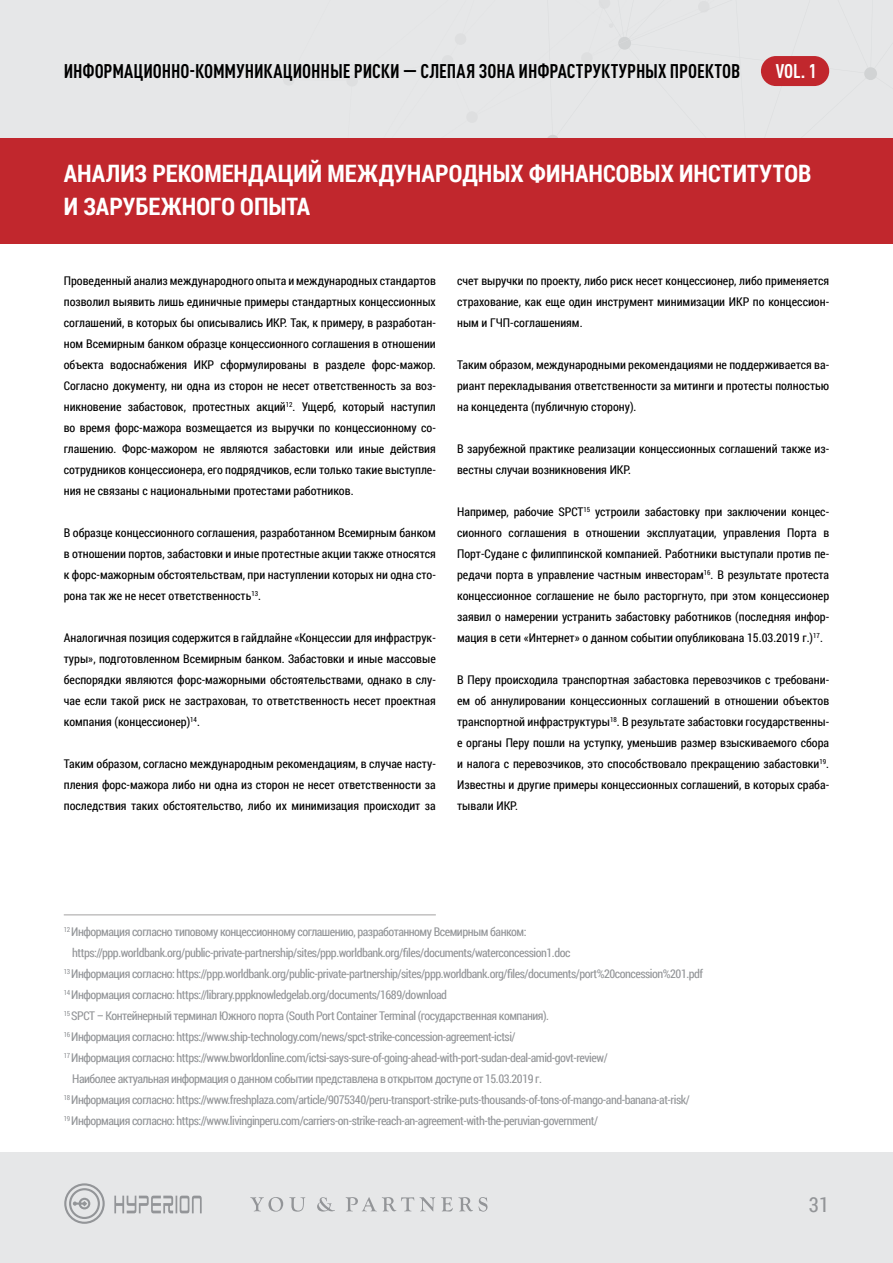
<style>
.page{position:relative;width:893px;height:1263px;background:#fff}
.page>*{position:absolute;margin:0;border:0;box-sizing:border-box;transform-origin:0 0}
.t1{font:700 24px/33px "Roboto Condensed";color:#fff}
.t2{font:20.7px "Roboto Condensed";color:#939598}
.t3{font:700 condensed 19.5px "DIN Pro";letter-spacing:-.005em;color:#000}
.t4{font:700 condensed 19.5px "DIN Pro";color:#fff}
.t5{font:12px/21px "Roboto Condensed";color:#000;text-align:justify}
.t6{font:12px "Roboto Condensed";letter-spacing:-.04em;color:#939598}
</style>
<div class="page">
<div style="left:0;top:1152px;width:893px;height:111px;background:#e6e7e8"></div>
<div style="left:0;top:0;width:893px;height:146px;background:#e6e7e8"></div>
<svg style="left:114px;top:1195px;width:88px;height:18px"></svg>
<svg style="left:64px;top:1183px;width:41px;height:41px"></svg>
<svg style="left:317px;top:1197px;width:18px;height:14px"></svg>
<svg style="left:289px;top:1197px;width:16px;height:14px"></svg>
<svg style="left:250px;top:1197px;width:33px;height:14px"></svg>
<svg style="left:346px;top:1197px;width:89px;height:14px"></svg>
<svg style="left:441px;top:1197px;width:46px;height:14px"></svg>
<div style="left:761px;top:56px;width:68px;height:30px;background:#c1272d;border-radius:15px"></div>
<div style="left:0;top:138px;width:893px;height:105px;background:#c1272d"></div>
<hr style="left:64px;top:914px;width:372px;height:1px;background:#a4a2a2">
<h3 class="t3" style="left:64px;top:56px;width:678px">ИНФОРМАЦИОННО-КОММУНИКАЦИОННЫЕ РИСКИ — СЛЕПАЯ ЗОНА ИНФРАСТРУКТУРНЫХ ПРОЕКТОВ</h3>
<h3 class="t4" style="left:776px;top:56px;width:42px">VOL. 1</h3>
<h1 class="t1" style="left:64px;top:156px;width:749px">АНАЛИЗ РЕКОМЕНДАЦИЙ МЕЖДУНАРОДНЫХ ФИНАНСОВЫХ ИНСТИТУТОВ<br>И ЗАРУБЕЖНОГО ОПЫТА</h1>
<p class="t5" style="left:64px;top:270px;width:374px">Проведенный анализ международного опыта и международных стандартов позволил выявить лишь единичные примеры стандартных концессионных соглашений, в которых бы описывались ИКР. Так, к примеру, в разработан&shy;ном Всемирным банком образце концессионного соглашения в отношении объекта водоснабжения ИКР сформулированы в разделе форс-мажор.<br>Согласно документу, ни одна из сторон не несет ответственность за воз&shy;никновение забастовок, протестных акций<sup>12</sup>. Ущерб, который наступил во время форс-мажора возмещается из выручки по концессионному со&shy;глашению. Форс-мажором не являются забастовки или иные действия сотрудников концессионера, его подрядчиков, если только такие выступле&shy;ния не связаны с национальными протестами работников.</p>
<p class="t5" style="left:64px;top:522px;width:374px">В образце концессионного соглашения, разработанном Всемирным банком в отношении портов, забастовки и иные протестные акции также относятся к форс-мажорным обстоятельствам, при наступлении которых ни одна сто&shy;рона так же не несет ответственность<sup>13</sup>.</p>
<p class="t5" style="left:64px;top:627px;width:374px">Аналогичная позиция содержится в гайдлайне «Концессии для инфраструк&shy;туры», подготовленном Всемирным банком. Забастовки и иные массовые беспорядки являются форс-мажорными обстоятельствами, однако в слу&shy;чае если такой риск не застрахован, то ответственность несет проектная компания (концессионер)<sup>14</sup>.</p>
<p class="t5" style="left:64px;top:753px;width:374px">Таким образом, согласно международным рекомендациям, в случае насту&shy;пления форс-мажора либо ни одна из сторон не несет ответственности за последствия таких обстоятельство, либо их минимизация происходит за</p>
<p class="t5" style="left:457px;top:270px;width:374px">счет выручки по проекту, либо риск несет концессионер, либо применяется страхование, как еще один инструмент минимизации ИКР по концессион&shy;ным и ГЧП-соглашениям.</p>
<p class="t5" style="left:457px;top:354px;width:374px">Таким образом, международными рекомендациями не поддерживается ва&shy;риант перекладывания ответственности за митинги и протесты полностью на концедента (публичную сторону).</p>
<p class="t5" style="left:457px;top:438px;width:374px">В зарубежной практике реализации концессионных соглашений также из&shy;вестны случаи возникновения ИКР.</p>
<p class="t5" style="left:457px;top:501px;width:374px">Например, рабочие SPCT<sup>15</sup> устроили забастовку при заключении концес&shy;сионного соглашения в отношении эксплуатации, управления Порта в Порт-Судане с филиппинской компанией. Работники выступали против пе&shy;редачи порта в управление частным инвесторам<sup>16</sup>. В результате протеста концессионное соглашение не было расторгнуто, при этом концессионер заявил о намерении устранить забастовку работников (последняя инфор&shy;мация в сети «Интернет» о данном событии опубликована 15.03.2019 г.)<sup>17</sup>.</p>
<p class="t5" style="left:457px;top:669px;width:374px">В Перу происходила транспортная забастовка перевозчиков с требовани&shy;ем об аннулировании концессионных соглашений в отношении объектов транспортной инфраструктуры<sup>18</sup>. В результате забастовки государственны&shy;е органы Перу пошли на уступку, уменьшив размер взыскиваемого сбора и налога с перевозчиков, это способствовало прекращению забастовки<sup>19</sup>.<br>Известны и другие примеры концессионных соглашений, в которых сраба&shy;тывали ИКР.</p>
<p class="t6" style="left:64px;top:923px;width:464px"><sup>12</sup> Информация согласно типовому концессионному соглашению, разработанному Всемирным банком:</p>
<p class="t6" style="left:72px;top:944px;width:500px">https://ppp.worldbank.org/public-private-partnership/sites/ppp.worldbank.org/files/documents/waterconcession1.doc</p>
<p class="t6" style="left:64px;top:965px;width:641px"><sup>13</sup> Информация согласно: https://ppp.worldbank.org/public-private-partnership/sites/ppp.worldbank.org/files/documents/port%20concession%201.pdf</p>
<p class="t6" style="left:64px;top:986px;width:385px"><sup>14</sup> Информация согласно: https://library.pppknowledgelab.org/documents/1689/download</p>
<p class="t6" style="left:64px;top:1007px;width:487px"><sup>15</sup> SPCT – Контейнерный терминал Южного порта (South Port Container Terminal (государственная компания).</p>
<p class="t6" style="left:64px;top:1028px;width:453px"><sup>16</sup> Информация согласно: https://www.ship-technology.com/news/spct-strike-concession-agreement-ictsi/</p>
<p class="t6" style="left:64px;top:1049px;width:545px"><sup>17</sup> Информация согласно: https://www.bworldonline.com/ictsi-says-sure-of-going-ahead-with-port-sudan-deal-amid-govt-review/</p>
<p class="t6" style="left:72px;top:1070px;width:471px">Наиболее актуальная информация о данном событии представлена в открытом доступе от 15.03.2019 г.</p>
<p class="t6" style="left:64px;top:1091px;width:627px"><sup>18</sup> Информация согласно: https://www.freshplaza.com/article/9075340/peru-transport-strike-puts-thousands-of-tons-of-mango-and-banana-at-risk/</p>
<p class="t6" style="left:64px;top:1112px;width:536px"><sup>19</sup> Информация согласно: https://www.livinginperu.com/carriers-on-strike-reach-an-agreement-with-the-peruvian-government/</p>
<h2 class="t2" style="left:809px;top:1190px;width:22px">31</h2>
</div>
